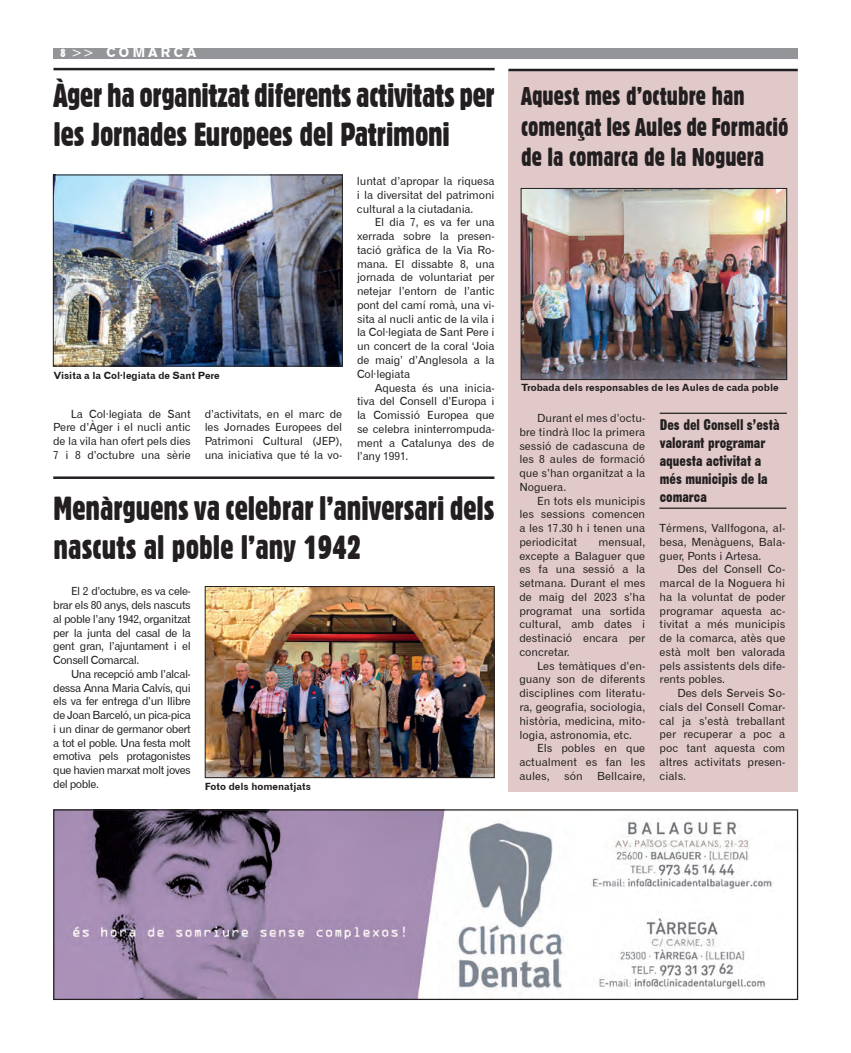
<style>
.page{position:relative;width:851px;height:1053px;background:#fff}
.page>*{position:absolute;margin:0;border:0;box-sizing:border-box;transform-origin:0 0}
.t1{font:32.5px/39px "Gothic 821 Condensed BT";letter-spacing:-.01em;color:#231f20}
.t2{font:25px/30px "Gothic 821 Condensed BT";color:#231f20}
.t3{font:15px/18px "Gothic No 13 BT";color:#231f20}
.t4{font:13.75px "Gothic 725 BT Black A";letter-spacing:.25em;color:#fff}
.t5{font:11.25px/13.8px "Gothic 720 BT Roman B";color:#231f20;text-align:justify}
.t6{font:10px "Gothic 720 BT Bold B";color:#231f20}
.s1{font-family:"Gothic 821 Condensed BT";font-size:11.25px}
.s2{font-family:"Gothic 720 BT Roman B"}
</style>
<div class="page">
<div style="left:53px;top:48px;width:744px;height:10px;background:#939598"></div>
<div style="left:508px;top:70px;width:289px;height:721px;background:#e0c9c8"></div>
<hr style="left:508px;top:69px;width:289px;height:2px;background:#231f20">
<img style="left:523px;top:190px;width:261px;height:188px">
<div style="left:521px;top:188px;width:265px;height:192px;border:1px solid #231f20"></div>
<hr style="left:659px;top:412px;width:127px;height:2px;background:#231f20">
<hr style="left:659px;top:507px;width:127px;height:2px;background:#231f20">
<img style="left:55px;top:811px;width:717px;height:186px">
<div style="left:53px;top:809px;width:745px;height:190px;border:1px solid #231f20"></div>
<hr style="left:53px;top:68px;width:441px;height:2px;background:#231f20">
<img style="left:55px;top:177px;width:285px;height:187px">
<div style="left:53px;top:175px;width:289px;height:191px;border:1px solid #231f20"></div>
<hr style="left:53px;top:476px;width:441px;height:3px;background:#231f20">
<img style="left:207px;top:588px;width:285px;height:187px">
<div style="left:205px;top:586px;width:289px;height:191px;border:1px solid #231f20"></div>
<p class="t4" style="left:61px;top:44px;width:137px"><span class="s1">8</span> <span class="s2">&gt;&gt;</span> COMARCA</p>
<p class="t1" style="left:54px;top:76px;width:442px">Àger ha organitzat diferents activitats per les Jornades Europees del Patrimoni</p>
<p class="t5" style="left:357px;top:174px;width:139px">luntat d’apropar la riquesa i la diversitat del patrimoni cultural a la ciutadania.</p>
<p class="t5" style="left:357px;top:215px;width:139px;text-indent:18px">El dia 7, es va fer una xerrada sobre la presen&shy;tació gràfica de la Via Ro&shy;mana. El dissabte 8, una jornada de voluntariat per netejar l’entorn de l’antic pont del camí romà, una vi&shy;sita al nucli antic de la vila i la Col·legiata de Sant Pere i un concert de la coral ‘Joia de maig’ d’Anglesola a la Col·legiata</p>
<p class="t5" style="left:357px;top:380px;width:139px;text-indent:18px">Aquesta és una inicia&shy;tiva del Consell d’Europa i la Comissió Europea que se celebra ininterrompuda&shy;ment a Catalunya des de l’any 1991.</p>
<p class="t1" style="left:54px;top:488px;width:442px">Menàrguens va celebrar l’aniversari dels nascuts al poble l’any 1942</p>
<p class="t6" style="left:54px;top:369px;width:167px">Visita a la Col·legiata de Sant Pere</p>
<p class="t5" style="left:53px;top:406px;width:139px;text-indent:18px">La Col·legiata de Sant Pere d’Àger i el nucli antic de la vila han ofert pels dies 7 i 8 d’octubre una sèrie</p>
<p class="t5" style="left:205px;top:406px;width:139px">d’activitats, en el marc de les Jornades Europees del Patrimoni Cultural (JEP), una iniciativa que té la vo-</p>
<p class="t5" style="left:53px;top:584px;width:139px;text-indent:18px">El 2 d’octubre, es va cele&shy;brar els 80 anys, dels nascuts al poble l’any 1942, organitzat per la junta del casal de la gent gran, l’ajuntament i el Consell Comarcal.</p>
<p class="t5" style="left:53px;top:667px;width:139px;text-indent:18px">Una recepció amb l’alcal&shy;dessa Anna Maria Calvís, qui els va fer entrega d’un llibre de Joan Barceló, un pica-pica i un dinar de germanor obert a tot el poble. Una festa molt emotiva pels protagonistes que havien marxat molt joves del poble.</p>
<p class="t6" style="left:205px;top:780px;width:108px">Foto dels homenatjats</p>
<p class="t2" style="left:521px;top:81px;width:225px">Aquest mes d’octubre han</p>
<p class="t2" style="left:521px;top:111px;width:269px">començat les Aules de Formació de la comarca de la Noguera</p>
<p class="t6" style="left:521px;top:381px;width:259px">Trobada dels responsables de les Aules de cada poble</p>
<p class="t5" style="left:519px;top:411px;width:127px;text-indent:18px">Durant el mes d’octu&shy;bre tindrà lloc la primera sessió de cadascuna de les 8 aules de formació que s’han organitzat a la Noguera.</p>
<p class="t5" style="left:519px;top:493px;width:127px;text-indent:18px">En tots els municipis les sessions comencen a les 17.30 h i tenen una periodicitat</p>
<p class="t5" style="left:519px;top:535px;width:127px;text-indent:79px">mensual, excepte a Balaguer que es fa una sessió a la setmana. Durant el mes de maig del 2023 s’ha programat una sortida cultural, amb dates i destinació encara per concretar.</p>
<p class="t5" style="left:519px;top:658px;width:127px;text-indent:18px">Les temàtiques d’en&shy;guany son de diferents disciplines com literatu&shy;ra, geografia, sociologia, història, medicina, mito&shy;logia, astronomia, etc.</p>
<p class="t5" style="left:519px;top:741px;width:127px;text-indent:18px">Els pobles en que actualment es fan les aules,</p>
<p class="t5" style="left:564px;top:768px;width:20px">són</p>
<p class="t5" style="left:597px;top:768px;width:49px">Bellcaire,</p>
<p class="t3" style="left:659px;top:416px;width:121px">Des del Consell s’està valorant programar aquesta activitat a més municipis de la comarca</p>
<p class="t5" style="left:659px;top:521px;width:127px">Térmens, Vallfogona, al&shy;besa, Menàguens, Bala&shy;guer, Ponts i Artesa.</p>
<p class="t5" style="left:659px;top:562px;width:127px;text-indent:18px">Des del Consell Co&shy;marcal de la Noguera hi ha la voluntat de poder programar aquesta ac&shy;tivitat a més municipis de la comarca, atès que està molt ben valorada pels assistents dels dife&shy;rents pobles.</p>
<p class="t5" style="left:659px;top:686px;width:127px;text-indent:18px">Des dels Serveis So&shy;cials del Consell Comar&shy;cal ja s’està treballant per recuperar a poc a poc tant aquesta com altres activitats presen&shy;cials.</p>
</div>
